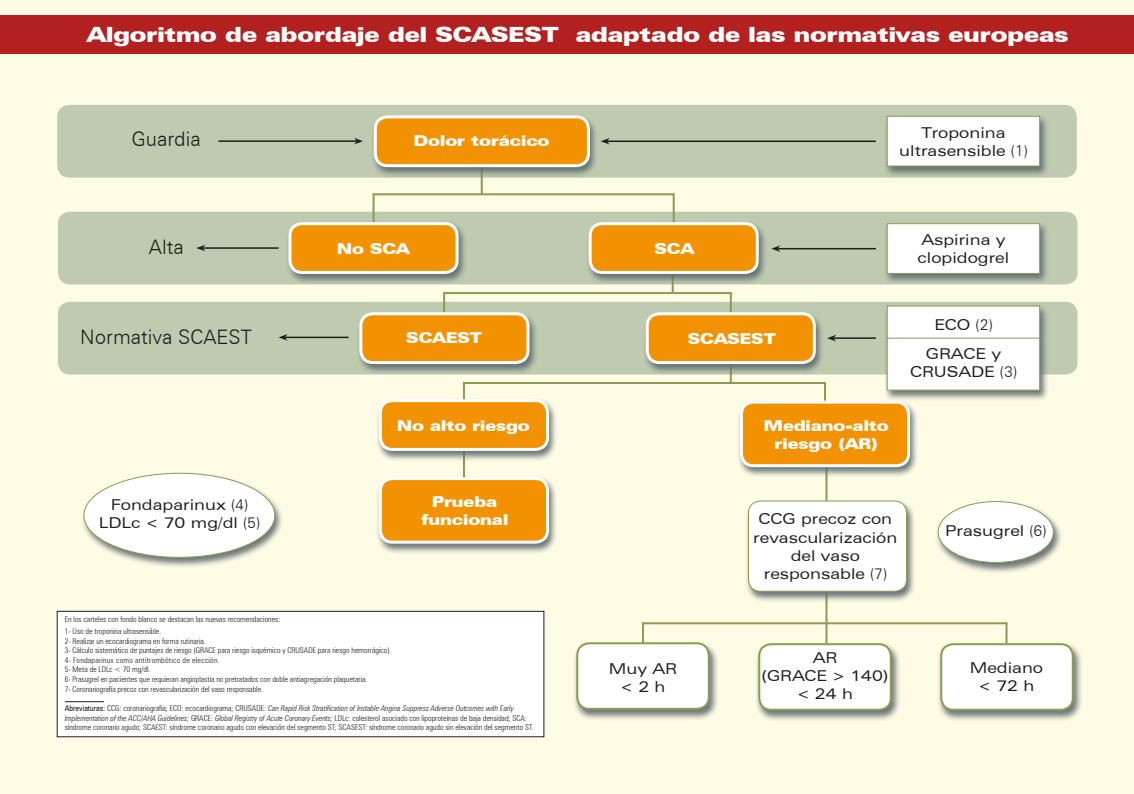
<style>
.page{position:relative;width:1134px;height:794px;background:#fffce5}
.page>*{position:absolute;margin:0;border:0;box-sizing:border-box;transform-origin:0 0}
.t1{font:900 expanded 21px "Zurich BT";color:#fff}
.t2{font:300 20px "Zurich BT";color:#1d1d1b}
.t3{font:expanded 15px/18px "Zurich BT";color:#1d1d1b;text-align:center}
.t4{font:900 expanded 15px/18px "Zurich BT";color:#fff;text-align:center}
.t5{font:300 condensed 8px/9.6px "Zurich BT";color:#1d1d1b}
.s1{font-weight:300;font-stretch:normal}
.s2{font-weight:400}
.s3{font-style:italic}
</style>
<div class="page">
<div style="left:0;top:16px;width:1134px;height:38px;background:#b22020"></div>
<div style="left:57px;top:611px;width:487px;height:126px;background:#fff"></div>
<div style="left:57px;top:611px;width:487px;height:126px;border:1px solid #1d1d1b"></div>
<div style="left:755px;top:642px;width:145px;height:79px;background:#5d686e;opacity:.9"></div>
<div style="left:759px;top:644px;width:132px;height:66px;background:#fff;border-radius:12px"></div>
<div style="left:758px;top:643px;width:134px;height:68px;border:2px solid #899c52;border-radius:12px"></div>
<div style="left:937px;top:642px;width:145px;height:79px;background:#5d686e;opacity:.9"></div>
<div style="left:941px;top:644px;width:132px;height:66px;background:#fff;border-radius:12px"></div>
<div style="left:940px;top:643px;width:134px;height:68px;border:2px solid #899c52;border-radius:12px"></div>
<div style="left:573px;top:641px;width:145px;height:80px;background:#5d686e;opacity:.9"></div>
<div style="left:577px;top:643px;width:132px;height:66px;background:#fff;border-radius:12px"></div>
<div style="left:576px;top:642px;width:134px;height:68px;border:2px solid #899c52;border-radius:12px"></div>
<div style="left:80px;top:472px;width:204px;height:97px;background:#5d686e;opacity:.9"></div>
<div style="left:84px;top:473px;width:191px;height:84px;background:#fff;border-radius:50%"></div>
<div style="left:934px;top:500px;width:129px;height:74px;background:#5d686e;opacity:.9"></div>
<div style="left:938px;top:501px;width:115px;height:61px;background:#fff;border-radius:50%"></div>
<div style="left:938px;top:501px;width:116px;height:62px;border:1px solid #899c52;border-radius:50%"></div>
<div style="left:57px;top:105px;width:1020px;height:73px;background:#becbb0;border-radius:12px"></div>
<div style="left:58px;top:212px;width:1019px;height:72px;background:#becbb0;border-radius:12px"></div>
<div style="left:58px;top:302px;width:1019px;height:72px;background:#becbb0;border-radius:12px"></div>
<hr style="left:218px;top:140px;width:139px;height:2px;background:#1d1d1b">
<svg style="left:354px;top:138px;width:9px;height:6px"></svg>
<hr style="left:203px;top:247px;width:76px;height:2px;background:#1d1d1b">
<svg style="left:196px;top:245px;width:9px;height:6px"></svg>
<hr style="left:285px;top:337px;width:64px;height:1px;background:#1d1d1b">
<svg style="left:279px;top:334px;width:9px;height:7px"></svg>
<hr style="left:607px;top:140px;width:269px;height:2px;background:#1d1d1b">
<svg style="left:601px;top:138px;width:9px;height:6px"></svg>
<hr style="left:778px;top:248px;width:98px;height:1px;background:#1d1d1b">
<svg style="left:771px;top:245px;width:9px;height:7px"></svg>
<hr style="left:833px;top:337px;width:43px;height:2px;background:#1d1d1b">
<svg style="left:827px;top:335px;width:9px;height:6px"></svg>
<div style="left:883px;top:115px;width:166px;height:62px;background:#5d686e;opacity:.9"></div>
<div style="left:887px;top:116px;width:153px;height:50px;background:#fff;border:1px solid #899c52"></div>
<div style="left:883px;top:222px;width:166px;height:63px;background:#5d686e;opacity:.9"></div>
<div style="left:887px;top:223px;width:153px;height:51px;background:#fff;border:1px solid #899c52"></div>
<div style="left:883px;top:304px;width:166px;height:98px;background:#5d686e;opacity:.9"></div>
<div style="left:887px;top:305px;width:153px;height:85px;background:#fff;border:1px solid #899c52"></div>
<hr style="left:887px;top:338px;width:153px;height:1px;background:#899c52">
<hr style="left:673px;top:193px;width:2px;height:32px;background:#899c52">
<hr style="left:481px;top:163px;width:2px;height:31px;background:#899c52">
<hr style="left:374px;top:193px;width:300px;height:2px;background:#899c52">
<hr style="left:373px;top:193px;width:2px;height:32px;background:#899c52">
<div style="left:371px;top:114px;width:228px;height:64px;background:#5d686e;opacity:.9"></div>
<div style="left:375px;top:117px;width:213px;height:49px;background:#f39200;border-radius:12px"></div>
<div style="left:374px;top:115px;width:216px;height:52px;border:3px solid #fff;border-radius:12px"></div>
<div style="left:285px;top:221px;width:182px;height:64px;background:#5d686e;opacity:.9"></div>
<div style="left:290px;top:224px;width:167px;height:48px;background:#f39200;border-radius:12px"></div>
<div style="left:288px;top:222px;width:171px;height:52px;border:3px solid #fff;border-radius:12px"></div>
<hr style="left:672px;top:268px;width:2px;height:25px;background:#899c52">
<hr style="left:730px;top:358px;width:2px;height:25px;background:#899c52">
<hr style="left:824px;top:382px;width:2px;height:25px;background:#899c52">
<hr style="left:730px;top:293px;width:2px;height:25px;background:#899c52">
<hr style="left:444px;top:292px;width:288px;height:2px;background:#899c52">
<hr style="left:464px;top:382px;width:361px;height:2px;background:#899c52">
<hr style="left:643px;top:622px;width:364px;height:2px;background:#899c52">
<hr style="left:443px;top:292px;width:2px;height:26px;background:#899c52">
<div style="left:585px;top:221px;width:183px;height:64px;background:#5d686e;opacity:.9"></div>
<div style="left:590px;top:224px;width:167px;height:48px;background:#f39200;border-radius:12px"></div>
<div style="left:589px;top:222px;width:170px;height:52px;border:3px solid #fff;border-radius:12px"></div>
<div style="left:643px;top:311px;width:182px;height:64px;background:#5d686e;opacity:.9"></div>
<div style="left:647px;top:314px;width:167px;height:48px;background:#f39200;border-radius:12px"></div>
<div style="left:646px;top:312px;width:170px;height:52px;border:3px solid #fff;border-radius:12px"></div>
<div style="left:356px;top:311px;width:182px;height:64px;background:#5d686e;opacity:.9"></div>
<div style="left:361px;top:314px;width:167px;height:48px;background:#f39200;border-radius:12px"></div>
<div style="left:359px;top:312px;width:170px;height:52px;border:3px solid #fff;border-radius:12px"></div>
<hr style="left:463px;top:382px;width:2px;height:25px;background:#899c52">
<hr style="left:463px;top:447px;width:2px;height:33px;background:#899c52">
<hr style="left:825px;top:467px;width:2px;height:37px;background:#899c52">
<hr style="left:642px;top:622px;width:2px;height:21px;background:#899c52">
<hr style="left:1005px;top:622px;width:2px;height:21px;background:#899c52">
<hr style="left:825px;top:592px;width:2px;height:51px;background:#899c52">
<div style="left:376px;top:476px;width:182px;height:78px;background:#5d686e;opacity:.9"></div>
<div style="left:380px;top:478px;width:167px;height:64px;background:#f39200;border-radius:12px"></div>
<div style="left:379px;top:477px;width:170px;height:66px;border:3px solid #fff;border-radius:12px"></div>
<div style="left:376px;top:398px;width:182px;height:64px;background:#5d686e;opacity:.9"></div>
<div style="left:380px;top:401px;width:167px;height:48px;background:#f39200;border-radius:12px"></div>
<div style="left:379px;top:399px;width:170px;height:52px;border:3px solid #fff;border-radius:12px"></div>
<div style="left:745px;top:499px;width:171px;height:104px;background:#5d686e;opacity:.9"></div>
<div style="left:748px;top:501px;width:158px;height:90px;background:#fff;border-radius:12px"></div>
<div style="left:748px;top:500px;width:159px;height:92px;border:1px solid #899c52;border-radius:12px"></div>
<hr style="left:65px;top:701px;width:39px;height:1px;background:#1d1d1b">
<div style="left:737px;top:399px;width:182px;height:79px;background:#5d686e;opacity:.9"></div>
<div style="left:741px;top:402px;width:167px;height:64px;background:#f39200;border-radius:12px"></div>
<div style="left:740px;top:400px;width:170px;height:67px;border:3px solid #fff;border-radius:12px"></div>
<h1 class="t1" style="left:87px;top:22px;width:983px">Algoritmo de abordaje del SCASEST adaptado de las normativas europeas</h1>
<h2 class="t2" style="left:131px;top:127px;width:71px">Guardia</h2>
<h3 class="t4" style="left:414px;top:132px;width:137px">Dolor torácico</h3>
<h3 class="t3" style="left:899px;top:123px;width:130px">Troponina ultrasensible <span class="s1">(1)</span></h3>
<h2 class="t2" style="left:149px;top:234px;width:36px">Alta</h2>
<h3 class="t4" style="left:337px;top:239px;width:74px">No SCA</h3>
<h3 class="t4" style="left:654px;top:240px;width:41px">SCA</h3>
<h3 class="t3" style="left:917px;top:231px;width:93px;text-align:left">Aspirina y clopidogrel</h3>
<h2 class="t2" style="left:80px;top:325px;width:173px">Normativa SCAEST</h2>
<h3 class="t4" style="left:406px;top:329px;width:77px">SCAEST</h3>
<h3 class="t4" style="left:688px;top:329px;width:90px">SCASEST</h3>
<h3 class="t3" style="left:926px;top:310px;width:77px;line-height:29.3px">ECO <span class="s1">(2)<br></span>GRACE y</h3>
<h3 class="t3" style="left:910px;top:363px;width:108px">CRUSADE <span class="s1">(3)</span></h3>
<h3 class="t4" style="left:397px;top:416px;width:134px">No alto riesgo</h3>
<h3 class="t4" style="left:764px;top:416px;width:126px">Mediano-alto riesgo (AR)</h3>
<h3 class="t3" style="left:99px;top:496px;width:163px">Fondaparinux <span class="s1">(4)<br></span>LDLc &lt; 70 mg/dl <span class="s1">(5)</span></h3>
<h3 class="t4" style="left:421px;top:493px;width:89px">Prueba funcional</h3>
<h3 class="t3" style="left:753px;top:510px;width:146px">CCG precoz con revascularización del vaso responsable <span class="s1">(7)</span></h3>
<h3 class="t3" style="left:945px;top:521px;width:103px">Prasugrel <span class="s1">(6)</span></h3>
<p class="t5" style="left:65px;top:612px;width:217px;line-height:12.4px">En los carteles con fondo blanco se destacan las nuevas recomendaciones:<br>1- Uso de troponina ultrasensible.</p>
<p class="t5" style="left:65px;top:636px;width:328px">2- Realizar un ecocardiograma en forma rutinaria.<br>3- Cálculo sistemático de puntajes de riesgo (GRACE para riesgo isquémico y CRUSADE para riesgo hemorrágico).<br>4- Fondaparinux como antitrombótico de elección.<br>5- Meta de LDLc &lt; 70 mg/dl.<br>6- Prasugrel en pacientes que requieran angioplastia no pretratados con doble antiagregación plaquetaria.<br>7- Coronariografía precoz con revascularización del vaso responsable.</p>
<p class="t5" style="left:65px;top:703px;width:470px"><span class="s2">Abreviaturas:</span> CCG: coronariografía; ECO: ecocardiograma; CRUSADE: <span class="s3">Can Rapid Risk Stratification of Instable Angina Suppress Adverse Outcomes with Early<br>Implementation of the ACC/AHA Guidelines;</span> GRACE: <span class="s3">Global Registry of Acute Coronary Events;</span> LDLc: colesterol asociado con lipoproteínas de baja densidad; SCA: síndrome coronario agudo; SCAEST: síndrome coronario agudo con elevación del segmento ST; SCASEST: síndrome coronario agudo sin elevación del segmento ST.</p>
<h3 class="t3" style="left:761px;top:649px;width:129px">AR<br>(GRACE &gt; 140) &lt; 24 h</h3>
<h3 class="t3" style="left:609px;top:659px;width:70px">Muy AR &lt; 2 h</h3>
<h3 class="t3" style="left:970px;top:658px;width:75px">Mediano &lt; 72 h</h3>
</div>
